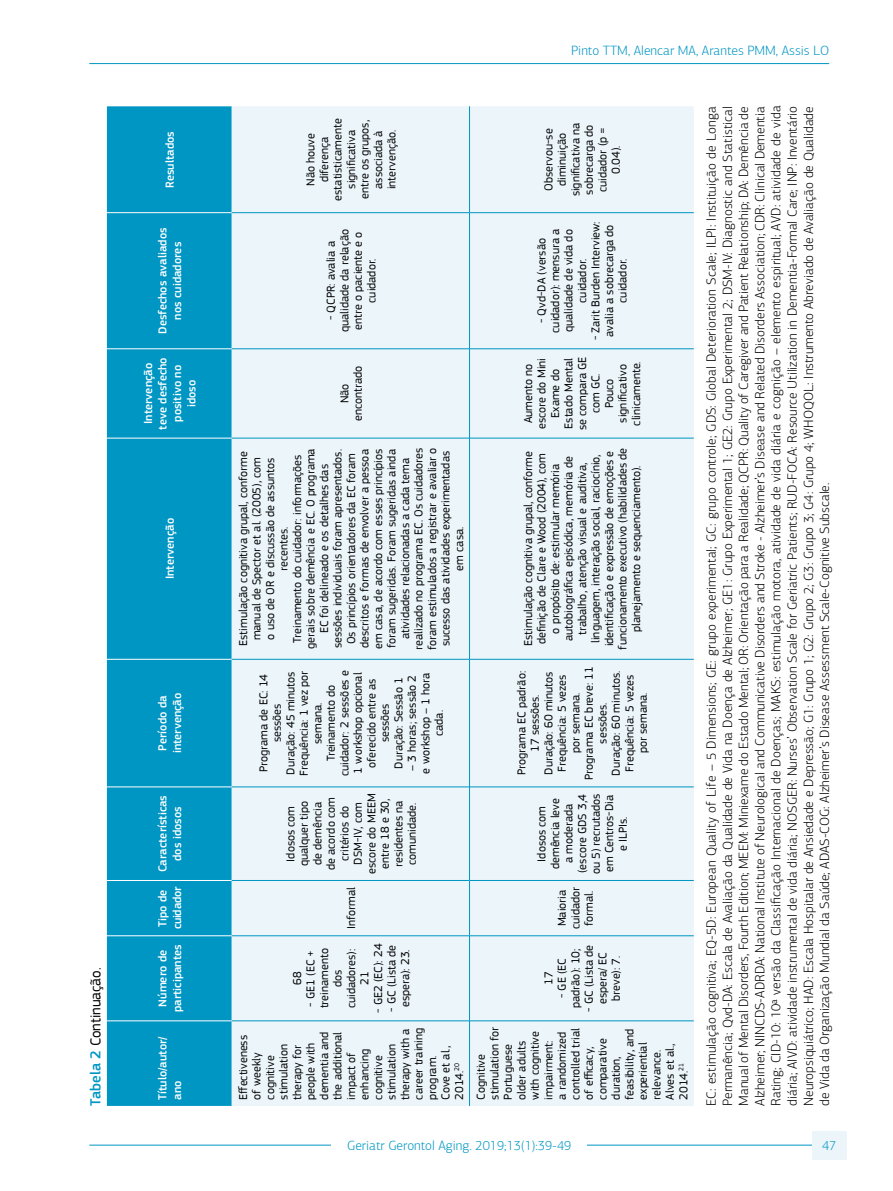
<style>
.page{position:relative;width:893px;height:1191px;background:#fff}
.page>*{position:absolute;margin:0;border:0;box-sizing:border-box;transform-origin:0 0}
.t1{font:15px "PF Square Sans Pro";color:#000}
.t2{font:300 13.5px/16.2px "PF Agora Sans Pro";color:#000;text-align:justify}
.t3{font:300 13.5px "PF Agora Sans Pro";color:#0096c3}
.t4{font:12px/13.5px "PF Square Sans Pro";color:#000;text-align:center}
.t5{font:500 12px/14.4px "PF Square Sans Pro";color:#fff;text-align:center}
.t6{font:500 12px/14.4px "PF Square Sans Pro";letter-spacing:-.025em;color:#fff}
.s1{font-weight:500;color:#0096c3}
</style>
<div class="page">
<hr style="left:89px;top:1144px;width:740px;height:1px;background:#0096c3">
<hr style="left:89px;top:63px;width:740px;height:1px;background:#0096c3">
<div style="left:332px;top:1133px;width:255px;height:23px;background:#fff"></div>
<div style="left:812px;top:1130px;width:34px;height:29px;background:#ebf5fa"></div>
<div style="left:107px;top:106px;width:125px;height:1000px;background:#0096c3"></div>
<div style="left:232px;top:106px;width:462px;height:1000px;background:#ebf5fa"></div>
<hr style="left:107px;top:1020px;width:125px;height:1px;background:#fff">
<hr style="left:107px;top:935px;width:125px;height:1px;background:#fff">
<hr style="left:107px;top:880px;width:125px;height:1px;background:#fff">
<hr style="left:107px;top:786px;width:125px;height:1px;background:#fff">
<hr style="left:107px;top:659px;width:125px;height:1px;background:#fff">
<hr style="left:107px;top:438px;width:125px;height:1px;background:#fff">
<hr style="left:107px;top:348px;width:125px;height:1px;background:#fff">
<hr style="left:107px;top:212px;width:125px;height:1px;background:#fff">
<hr style="left:232px;top:1020px;width:237px;height:1px;background:#0096c3">
<hr style="left:232px;top:935px;width:237px;height:1px;background:#0096c3">
<hr style="left:232px;top:880px;width:237px;height:1px;background:#0096c3">
<hr style="left:232px;top:786px;width:237px;height:1px;background:#0096c3">
<hr style="left:232px;top:659px;width:237px;height:1px;background:#0096c3">
<hr style="left:232px;top:438px;width:237px;height:1px;background:#0096c3">
<hr style="left:232px;top:348px;width:237px;height:1px;background:#0096c3">
<hr style="left:232px;top:212px;width:237px;height:1px;background:#0096c3">
<hr style="left:469px;top:1020px;width:1px;height:86px;background:#0096c3">
<hr style="left:469px;top:935px;width:1px;height:85px;background:#0096c3">
<hr style="left:470px;top:1020px;width:224px;height:1px;background:#0096c3">
<hr style="left:469px;top:880px;width:1px;height:55px;background:#0096c3">
<hr style="left:470px;top:935px;width:224px;height:1px;background:#0096c3">
<hr style="left:469px;top:787px;width:1px;height:93px;background:#0096c3">
<hr style="left:470px;top:880px;width:224px;height:1px;background:#0096c3">
<hr style="left:469px;top:659px;width:1px;height:128px;background:#0096c3">
<hr style="left:470px;top:786px;width:224px;height:1px;background:#0096c3">
<hr style="left:469px;top:438px;width:1px;height:221px;background:#0096c3">
<hr style="left:470px;top:659px;width:224px;height:1px;background:#0096c3">
<hr style="left:469px;top:349px;width:1px;height:89px;background:#0096c3">
<hr style="left:470px;top:438px;width:224px;height:1px;background:#0096c3">
<hr style="left:469px;top:213px;width:1px;height:136px;background:#0096c3">
<hr style="left:470px;top:348px;width:224px;height:1px;background:#0096c3">
<hr style="left:469px;top:106px;width:1px;height:107px;background:#0096c3">
<hr style="left:470px;top:212px;width:224px;height:1px;background:#0096c3">
<p class="t5" style="left:163px;top:188px;width:58px;rotate:-90deg">Resultados</p>
<p class="t5" style="left:156px;top:334px;width:108px;rotate:-90deg">Desfechos avaliados nos cuidadores</p>
<p class="t5" style="left:141px;top:429px;width:74px;rotate:-90deg">Intervenção teve desfecho positivo no idoso</p>
<p class="t5" style="left:163px;top:579px;width:62px;rotate:-90deg">Intervenção</p>
<p class="t1" style="left:87px;top:1106px;width:140px;rotate:-90deg"><span class="s1">Tabela 2</span> Continuação.</p>
<p class="t5" style="left:156px;top:753px;width:62px;text-align:left;rotate:-90deg">Período da intervenção</p>
<p class="t5" style="left:156px;top:872px;width:79px;rotate:-90deg">Características dos idosos</p>
<p class="t6" style="left:156px;top:929px;width:44px;rotate:-90deg">Tipo de cuidador</p>
<p class="t5" style="left:156px;top:1012px;width:69px;rotate:-90deg">Número de participantes</p>
<p class="t5" style="left:156px;top:1099px;width:65px;text-align:left;rotate:-90deg">Título/autor/ ano</p>
<p class="t3" style="left:571px;top:42px;width:259px">Pinto TTM, Alencar MA, Arantes PMM, Assis LO</p>
<p class="t4" style="left:304px;top:201px;width:84px;rotate:-90deg">Não houve diferença estatisticamente significativa entre os grupos, associada à intervenção.</p>
<p class="t4" style="left:324px;top:332px;width:105px;rotate:-90deg">- QCPR: avalia a qualidade da relação entre o paciente e o cuidador.</p>
<p class="t4" style="left:338px;top:421px;width:57px;rotate:-90deg">Não encontrado</p>
<p class="t4" style="left:236px;top:650px;width:204px;rotate:-90deg">Estimulação cognitiva grupal, conforme manual de Spector et al. (2005), com<br>o uso de OR e discussão de assuntos recentes.<br>Treinamento do cuidador: informações gerais sobre demência e EC. O programa EC foi delineado e os detalhes das sessões individuais foram apresentados.<br>Os princípios orientadores da EC foram descritos e formas de envolver a pessoa em casa, de acordo com esses princípios foram sugeridas. Foram sugeridas ainda atividades relacionadas a cada tema realizado no programa EC. Os cuidadores foram estimulados a registrar e avaliar o sucesso das atividades experimentadas em casa.</p>
<p class="t4" style="left:257px;top:776px;width:107px;rotate:-90deg">Programa de EC: 14 sessões<br>Duração: 45 minutos<br>Frequência: 1 vez por semana.<br>Treinamento do cuidador: 2 sessões e<br>1 workshop opcional oferecido entre as sessões<br>Duração: Sessão 1</p>
<p class="t4" style="left:405px;top:773px;width:102px;rotate:-90deg">– 3 horas; sessão 2 e workshop – 1 hora cada.</p>
<p class="t4" style="left:284px;top:874px;width:82px;rotate:-90deg">Idosos com qualquer tipo<br>de demência<br>de acordo com critérios do<br>DSM-IV, com escore do MEEM entre 18 e 30, residentes na comunidade.</p>
<p class="t4" style="left:344px;top:929px;width:43px;rotate:-90deg">Informal</p>
<p class="t4" style="left:304px;top:1008px;width:62px;rotate:-90deg">- GE1 (EC + treinamento dos cuidadores):<br>21</p>
<p class="t4" style="left:371px;top:1013px;width:71px;rotate:-90deg">- GE2 (EC): 24</p>
<p class="t4" style="left:385px;top:1011px;width:69px;rotate:-90deg">- GC (Lista de espera): 23.</p>
<p class="t4" style="left:290px;top:985px;width:15px;rotate:-90deg">68</p>
<p class="t4" style="left:236px;top:1099px;width:73px;text-align:left;rotate:-90deg">Effectiveness of weekly cognitive stimulation therapy for people with dementia and the additional impact of enhancing cognitive stimulation therapy with a career training program.<br>Cove et al.,<br>2014.<sup>20</sup></p>
<p class="t4" style="left:542px;top:196px;width:75px;rotate:-90deg">Observou-se diminuição significativa na sobrecarga do cuidador (p =<br>0.04).</p>
<p class="t4" style="left:535px;top:333px;width:105px;rotate:-90deg">- Qvd-DA (versão cuidador): mensura a qualidade de vida do cuidador.</p>
<p class="t4" style="left:589px;top:340px;width:120px;rotate:-90deg">- Zarit Burden Interview: avalia a sobrecarga do cuidador.</p>
<p class="t4" style="left:521px;top:430px;width:75px;rotate:-90deg">Aumento no escore do Mini<br>Exame do<br>Estado Mental se compara GE com GC.<br>Pouco significativo clinicamente.</p>
<p class="t4" style="left:521px;top:649px;width:203px;rotate:-90deg">Estimulação cognitiva grupal, conforme definição de Clare e Wood (2004), com<br>o propósito de: estimular memória autobiográfica episódica, memória de trabalho, atenção visual e auditiva, linguagem, interação social, raciocínio, identificação e expressão de emoções e funcionamento executivo (habilidades de planejamento e sequenciamento).</p>
<p class="t4" style="left:515px;top:780px;width:115px;rotate:-90deg">Programa EC padrão:<br>17 sessões.<br>Duração: 60 minutos<br>Frequência: 5 vezes por semana.<br>Programa EC breve: 11 sessões.<br>Duração: 60 minutos.<br>Frequência: 5 vezes por semana.</p>
<p class="t4" style="left:535px;top:874px;width:82px;rotate:-90deg">Idosos com demência leve<br>a moderada (escore GDS 3,4 ou 5) recrutados em Centros-Dia e ILPIs.</p>
<p class="t4" style="left:555px;top:929px;width:44px;rotate:-90deg">Maioria cuidador formal.</p>
<p class="t4" style="left:555px;top:1008px;width:61px;rotate:-90deg">- GE (EC padrão): 10;</p>
<p class="t4" style="left:582px;top:1011px;width:69px;rotate:-90deg">- GC (Lista de espera/ EC breve): 7.</p>
<p class="t4" style="left:542px;top:985px;width:15px;rotate:-90deg">17</p>
<p class="t4" style="left:474px;top:1099px;width:74px;text-align:left;rotate:-90deg">Cognitive stimulation for<br>Portuguese older adults with cognitive impairment:<br>a randomized controlled trial of efficacy, comparative duration, feasibility, and experiential relevance.<br>Alves et al.,<br>2014.<sup>21</sup></p>
<p class="t2" style="left:703px;top:1106px;width:1001px;rotate:-90deg">EC: estimulação cognitiva; EQ-5D: European Quality of Life – 5 Dimensions; GE: grupo experimental; GC: grupo controle; GDS: Global Deterioration Scale; ILPI: Instituição de Longa Permanência; Qvd-DA: Escala de Avaliação da Qualidade de Vida na Doença de Alzheimer; GE1: Grupo Experimental 1; GE2: Grupo Experimental 2; DSM-IV: Diagnostic and Statistical Manual of Mental Disorders, Fourth Edition; MEEM: Miniexame do Estado Mental; OR: Orientação para a Realidade; QCPR: Quality of Caregiver and Patient Relationship; DA: Demência de Alzheimer; NINCDS-ADRDA: National Institute of Neurological and Communicative Disorders and Stroke - Alzheimer’s Disease and Related Disorders Association; CDR: Clinical Dementia Rating; CID-10: 10ª versão da Classificação Internacional de Doenças; MAKS: estimulação motora, atividade de vida diária e cognição – elemento espiritual; AVD: atividade de vida diária; AIVD: atividade instrumental de vida diária; NOSGER: Nurses’ Observation Scale for Geriatric Patients; RUD-FOCA: Resource Utilization in Dementia-Formal Care; INP: Inventário Neuropsiquiátrico; HAD: Escala Hospitalar de Ansiedade e Depressão; G1: Grupo 1; G2: Grupo 2; G3: Grupo 3; G4: Grupo 4; WHOQOL: Instrumento Abreviado de Avaliação de Qualidade de Vida da Organização Mundial da Saúde; ADAS-COG: Alzheimer’s Disease Assessment Scale-Cognitive Subscale.</p>
<p class="t3" style="left:347px;top:1137px;width:226px">Geriatr Gerontol Aging. 2019;13(1):39-49</p>
<p class="t3" style="left:822px;top:1137px;width:16px">47</p>
</div>
